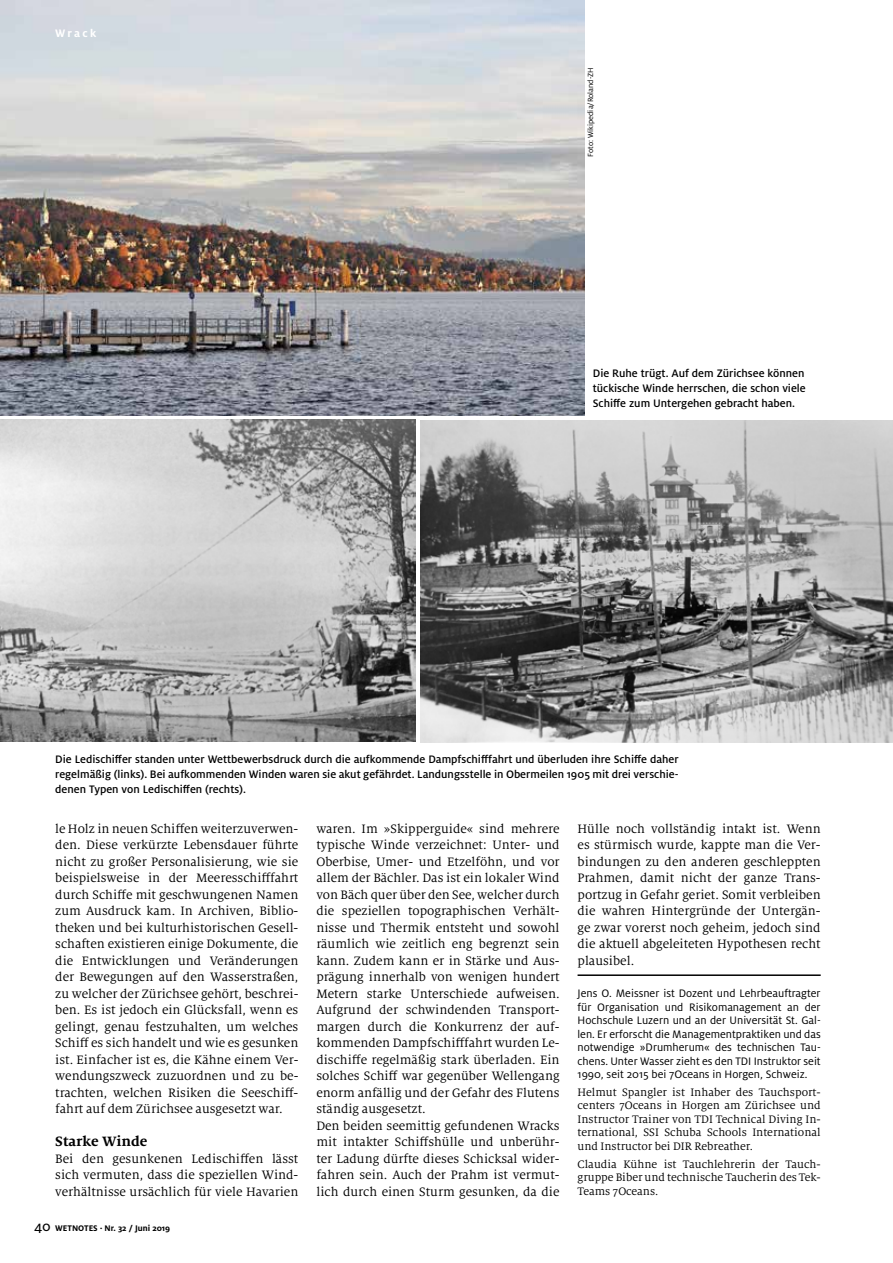
<style>
.page{position:relative;width:893px;height:1263px;background:#fff}
.page>*{position:absolute;margin:0;border:0;box-sizing:border-box;transform-origin:0 0}
.t1{font:700 15px "Milo Serif OT";color:#000}
.t2{font:13.5px/16.5px "Milo Serif OT";color:#000;text-align:justify}
.t3{font:500 12px/15px "Milo OT";color:#000;text-align:justify}
.t4{font:12px/13.5px "Milo OT";color:#000;text-align:justify}
.t5{font:12px/13.5px "Milo Serif OT";color:#000;text-align:justify}
.t6{font:700 12px "Milo OT";letter-spacing:.19em;color:#fff}
.t7{font:700 9px "Milo OT";color:#000}
.t8{font:8.25px "Milo OT";color:#000}
.s1{font-family:"Milo OT Text";font-weight:400;font-size:15px}
</style>
<div class="page">
<img style="left:0;top:419px;width:416px;height:322px">
<img style="left:420px;top:421px;width:473px;height:321px">
<hr style="left:578px;top:974px;width:243px;height:2px;background:#000">
<img style="left:0;top:0;width:585px;height:415px">
<p class="t6" style="left:55px;top:26px;width:43px">Wrack</p>
<p class="t8" style="left:586px;top:157px;width:91px;rotate:-90deg">Foto: Wikipedia/Roland-ZH</p>
<p class="t3" style="left:593px;top:365px;width:214px">Die Ruhe trügt. Auf dem Zürichsee können tückische Winde herrschen, die schon viele Schiffe zum Untergehen gebracht haben.</p>
<p class="t3" style="left:55px;top:751px;width:625px">Die Ledischiffer standen unter Wettbewerbsdruck durch die aufkommende Dampfschifffahrt und überluden ihre Schiffe daher regelmäßig (links). Bei aufkommenden Winden waren sie akut gefährdet. Landungsstelle in Obermeilen 1905 mit drei verschie&shy;denen Typen von Ledischiffen (rechts).</p>
<p class="t2" style="left:55px;top:820px;width:245px">le Holz in neuen Schiffen weiterzuverwen&shy;den. Diese verkürzte Lebensdauer führte nicht zu großer Personalisierung, wie sie beispielsweise in der Meeresschifffahrt durch Schiffe mit geschwungenen Namen zum Ausdruck kam. In Archiven, Biblio&shy;theken und bei kulturhistorischen Gesell&shy;schaften existieren einige Dokumente, die die Entwicklungen und Veränderungen der Bewegungen auf den Wasserstraßen, zu welcher der Zürichsee gehört, beschrei&shy;ben. Es ist jedoch ein Glücksfall, wenn es gelingt, genau festzuhalten, um welches Schiff es sich handelt und wie es gesunken ist. Einfacher ist es, die Kähne einem Ver&shy;wendungszweck zuzuordnen und zu be&shy;trachten, welchen Risiken die Seeschiff&shy;fahrt auf dem Zürichsee ausgesetzt war.</p>
<p class="t1" style="left:55px;top:1133px;width:94px">Starke Winde</p>
<p class="t2" style="left:55px;top:1150px;width:245px">Bei den gesunkenen Ledischiffen lässt sich vermuten, dass die speziellen Wind&shy;verhältnisse ursächlich für viele Havarien</p>
<p class="t7" style="left:34px;top:1223px;width:138px"><span class="s1">40</span> WETNOTES · Nr. 32 / Juni 2019</p>
<p class="t2" style="left:316px;top:820px;width:245px;text-align:left">waren. Im »Skipperguide« sind mehrere typische Winde verzeichnet: Unter- und Oberbise, Umer- und Etzelföhn, und vor allem der Bächler. Das ist ein lokaler Wind von Bäch quer über den See, welcher durch die speziellen topographischen Verhält&shy;nisse und Thermik entsteht und sowohl räumlich wie zeitlich eng begrenzt sein kann. Zudem kann er in Stärke und Aus&shy;prägung innerhalb von wenigen hundert Metern starke Unterschiede aufweisen.<br>Aufgrund der schwindenden Transport&shy;margen durch die Konkurrenz der auf&shy;kommenden Dampfschifffahrt wurden Le&shy;dischiffe regelmäßig stark überladen. Ein solches Schiff war gegenüber Wellengang enorm anfällig und der Gefahr des Flutens ständig ausgesetzt.<br>Den beiden seemittig gefundenen Wracks mit intakter Schiffshülle und unberühr&shy;ter Ladung dürfte dieses Schicksal wider&shy;fahren sein. Auch der Prahm ist vermut&shy;lich durch einen Sturm gesunken, da die</p>
<p class="t2" style="left:578px;top:820px;width:245px">Hülle noch vollständig intakt ist. Wenn es stürmisch wurde, kappte man die Ver&shy;bindungen zu den anderen geschleppten Prahmen, damit nicht der ganze Trans&shy;portzug in Gefahr geriet. Somit verbleiben die wahren Hintergründe der Untergän&shy;ge zwar vorerst noch geheim, jedoch sind die aktuell abgeleiteten Hypothesen recht plausibel.</p>
<p class="t4" style="left:578px;top:987px;width:245px">Jens O. Meissner ist Dozent und Lehrbeauftragter für Organisation und Risikomanagement an der Hochschule Luzern und an der Universität St. Gal&shy;len. Er erforscht die Managementpraktiken und das notwendige »Drumherum« des technischen Tau&shy;chens. Unter Wasser zieht es den TDI Instruktor seit 1990, seit 2015 bei 7Oceans in Horgen, Schweiz.</p>
<p class="t5" style="left:578px;top:1086px;width:245px">Helmut Spangler ist Inhaber des Tauchsport&shy;centers 7Oceans in Horgen am Zürichsee und Instructor Trainer von TDI Technical Diving In&shy;ternational, SSI Schuba Schools International und Instructor bei DIR Rebreather.</p>
<p class="t5" style="left:578px;top:1157px;width:245px">Claudia Kühne ist Tauchlehrerin der Tauch&shy;gruppe Biber und technische Taucherin des Tek-Teams 7Oceans.</p>
</div>
